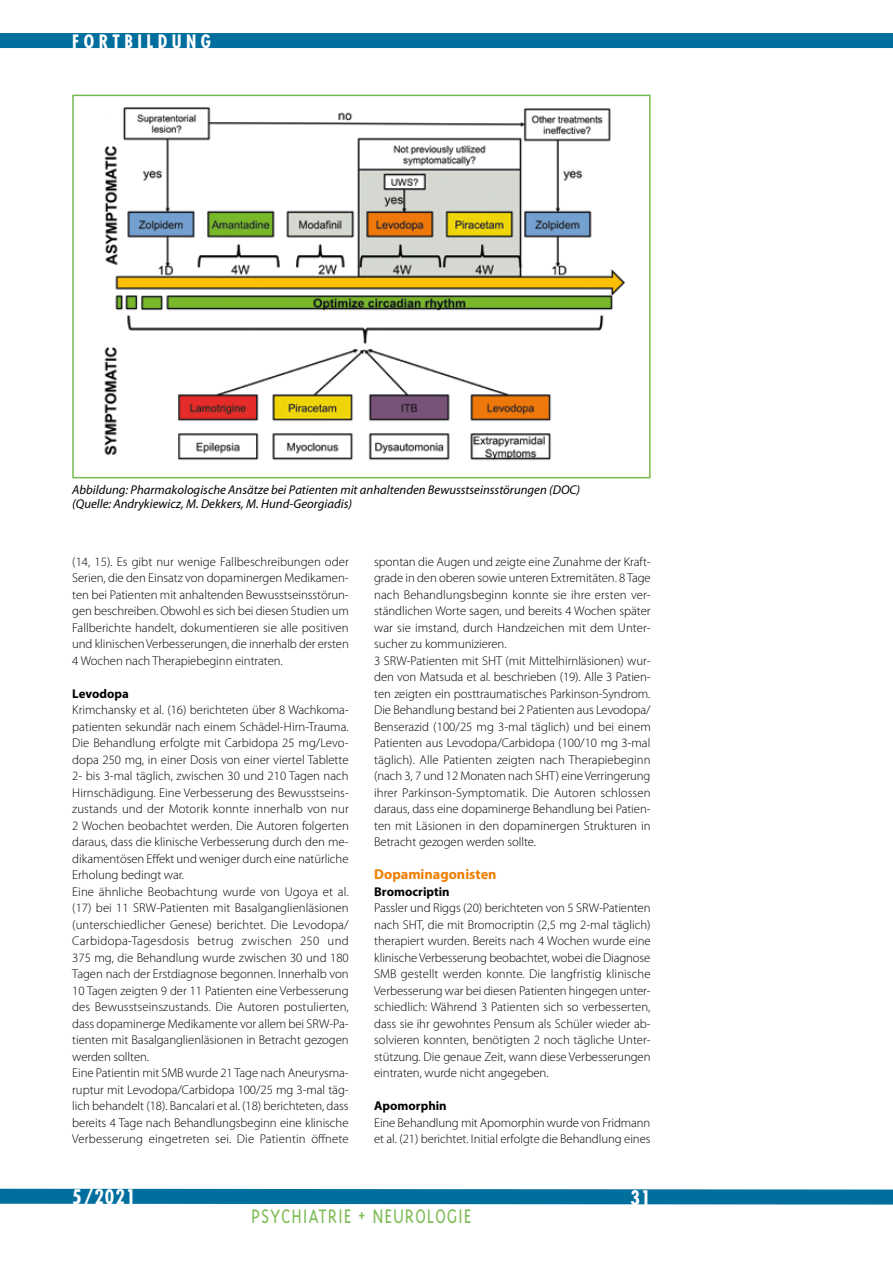
<style>
.page{position:relative;width:893px;height:1263px;background:#fff}
.page>*{position:absolute;margin:0;border:0;box-sizing:border-box;transform-origin:0 0}
.t1{font:300 22.5px "Triplex";letter-spacing:.04em;color:#7ebc56;scale:.88 1}
.t2{font:700 condensed 19.5px "Futura";letter-spacing:.05em;color:#fff}
.t3{font:700 condensed 18px "Futura";letter-spacing:.25em;color:#fff}
.t4{font:700 14.25px "Myriad Pro";color:#ef7d00}
.t5{font:300 12.75px/16.5px "Myriad Pro";letter-spacing:-.005em;color:#000}
.t6{font:italic 12.75px/13.5px "Myriad Pro";color:#000}
.t7{font:700 12.75px "Myriad Pro";color:#000}
</style>
<div class="page">
<svg style="left:0;top:1188px;width:893px;height:17px;background:#1d7fa9"></svg>
<div style="left:0;top:33px;width:893px;height:15px;background:#006f9e"></div>
<img style="left:104px;top:107px;width:521px;height:354px">
<div style="left:72px;top:95px;width:579px;height:383px;border:2px solid #75b94e"></div>
<h3 class="t3" style="left:72px;top:30px;width:140px">FORTBILDUNG</h3>
<p class="t6" style="left:72px;top:484px;width:509px">Abbildung: Pharmakologische Ansätze bei Patienten mit anhaltenden Bewusstseinsstörungen (DOC) (Quelle: Andrykiewicz, M. Dekkers, M. Hund-Georgiadis)</p>
<p class="t5" style="left:72px;top:553px;width:278px;text-align:justify">(14, 15). Es gibt nur wenige Fallbeschreibungen oder Serien, die den Einsatz von dopaminergen Medikamen&shy;ten bei Patienten mit anhaltenden Bewusstseinsstörun&shy;gen beschreiben. Obwohl es sich bei diesen Studien um Fallberichte handelt, dokumentieren sie alle positiven und klinischen Verbesserungen, die innerhalb der ersten 4 Wochen nach Therapiebeginn eintraten.</p>
<p class="t7" style="left:72px;top:686px;width:58px">Levodopa</p>
<p class="t5" style="left:72px;top:702px;width:278px">Krimchansky et al. (16) berichteten über 8 Wachkoma&shy;patienten sekundär nach einem Schädel-Hirn-Trauma.<br>Die Behandlung erfolgte mit Carbidopa 25 mg/Levo&shy;dopa 250 mg, in einer Dosis von einer viertel Tablette 2- bis 3-mal täglich, zwischen 30 und 210 Tagen nach Hirnschädigung. Eine Verbesserung des Bewusstseins&shy;zustands und der Motorik konnte innerhalb von nur 2 Wochen beobachtet werden. Die Autoren folgerten daraus, dass die klinische Verbesserung durch den me&shy;dikamentösen Effekt und weniger durch eine natürliche Erholung bedingt war.<br>Eine ähnliche Beobachtung wurde von Ugoya et al. (17) bei 11 SRW-Patienten mit Basalganglienläsionen (unterschiedlicher Genese) berichtet. Die Levodopa/ Carbidopa-Tagesdosis betrug zwischen 250 und 375 mg, die Behandlung wurde zwischen 30 und 180<br>Tagen nach der Erstdiagnose begonnen. Innerhalb von 10 Tagen zeigten 9 der 11 Patienten eine Verbesserung des Bewusstseinszustands. Die Autoren postulierten, dass dopaminerge Medikamente vor allem bei SRW-Pa&shy;tienten mit Basalganglienläsionen in Betracht gezogen werden sollten.<br>Eine Patientin mit SMB wurde 21 Tage nach Aneurysma&shy;ruptur mit Levodopa/Carbidopa 100/25 mg 3-mal täg&shy;lich behandelt (18). Bancalari et al. (18) berichteten, dass bereits 4 Tage nach Behandlungsbeginn eine klinische Verbesserung eingetreten sei. Die Patientin öffnete</p>
<p class="t5" style="left:374px;top:553px;width:278px">spontan die Augen und zeigte eine Zunahme der Kraft&shy;grade in den oberen sowie unteren Extremitäten. 8 Tage nach Behandlungsbeginn konnte sie ihre ersten ver&shy;ständlichen Worte sagen, und bereits 4 Wochen später war sie imstand, durch Handzeichen mit dem Unter&shy;sucher zu kommunizieren.<br>3 SRW-Patienten mit SHT (mit Mittelhirnläsionen) wur&shy;den von Matsuda et al. beschrieben (19). Alle 3 Patien&shy;ten zeigten ein posttraumatisches Parkinson-Syndrom.<br>Die Behandlung bestand bei 2 Patienten aus Levodopa/ Benserazid (100/25 mg 3-mal täglich) und bei einem Patienten aus Levodopa/Carbidopa (100/10 mg 3-mal täglich). Alle Patienten zeigten nach Therapiebeginn (nach 3, 7 und 12 Monaten nach SHT) eine Verringerung ihrer Parkinson-Symptomatik. Die Autoren schlossen daraus, dass eine dopaminerge Behandlung bei Patien&shy;ten mit Läsionen in den dopaminergen Strukturen in Betracht gezogen werden sollte.</p>
<p class="t4" style="left:374px;top:866px;width:124px">Dopaminagonisten</p>
<p class="t7" style="left:374px;top:884px;width:77px">Bromocriptin</p>
<p class="t5" style="left:374px;top:900px;width:278px;text-align:justify">Passler und Riggs (20) berichteten von 5 SRW-Patienten nach SHT, die mit Bromocriptin (2,5 mg 2-mal täglich) therapiert wurden. Bereits nach 4 Wochen wurde eine klinische Verbesserung beobachtet, wobei die Diagnose SMB gestellt werden konnte. Die langfristig klinische Verbesserung war bei diesen Patienten hingegen unter&shy;schiedlich: Während 3 Patienten sich so verbesserten, dass sie ihr gewohntes Pensum als Schüler wieder ab&shy;solvieren konnten, benötigten 2 noch tägliche Unter&shy;stützung. Die genaue Zeit, wann diese Verbesserungen eintraten, wurde nicht angegeben.</p>
<p class="t7" style="left:374px;top:1099px;width:74px">Apomorphin</p>
<p class="t5" style="left:374px;top:1114px;width:278px">Eine Behandlung mit Apomorphin wurde von Fridmann et al. (21) berichtet. Initial erfolgte die Behandlung eines</p>
<h2 class="t2" style="left:72px;top:1184px;width:65px">5/2021</h2>
<h2 class="t2" style="left:630px;top:1185px;width:22px">31</h2>
<h1 class="t1" style="left:251px;top:1203px;width:252px">PSYCHIATRIE + NEUROLOGIE</h1>
</div>
